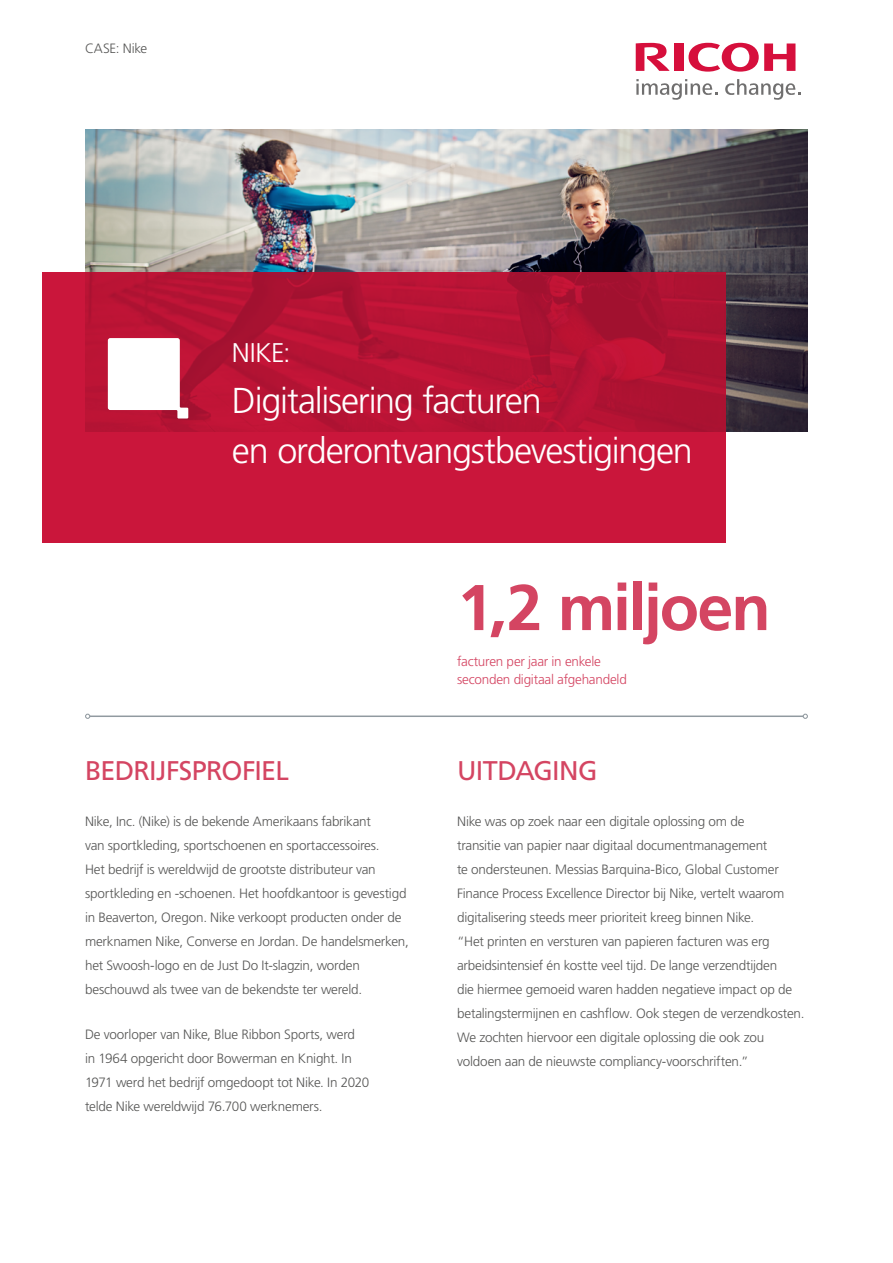
<style>
.page{position:relative;width:893px;height:1263px;background:#fff}
.page>*{position:absolute;margin:0;border:0;box-sizing:border-box;transform-origin:0 0}
.t1{font:700 64.5px "Frutiger LT Std";letter-spacing:-.035em;color:#d44562}
.t2{font:300 36px/49.5px "Frutiger";letter-spacing:-.035em;color:#fff}
.t3{font:27px "Frutiger";letter-spacing:-.025em;color:#d44562}
.t4{font:300 27px "Frutiger";color:#fff}
.t5{font:300 13.5px/24px "Frutiger";letter-spacing:-.015em;color:#575756}
.t6{font:300 13.5px/18px "Frutiger LT Std";letter-spacing:-.02em;color:#d44562}
</style>
<div class="page">
<img style="left:85px;top:130px;width:723px;height:301px">
<svg style="left:43px;top:272px;width:682px;height:270px;background:#be1437"></svg>
<hr style="left:90px;top:715px;width:713px;height:2px;background:#919aa0">
<svg style="left:85px;top:714px;width:5px;height:5px"></svg>
<svg style="left:803px;top:714px;width:5px;height:5px"></svg>
<svg style="left:108px;top:338px;width:80px;height:80px"></svg>
<svg style="left:688px;top:43px;width:107px;height:29px"></svg>
<div style="left:674px;top:44px;width:9px;height:27px;background:#d60f3c"></div>
<svg style="left:636px;top:43px;width:34px;height:28px"></svg>
<svg style="left:636px;top:79px;width:81px;height:21px"></svg>
<svg style="left:725px;top:79px;width:75px;height:21px"></svg>
<p class="t5" style="left:85px;top:36px;width:64px">CASE: Nike</p>
<h3 class="t4" style="left:232px;top:337px;width:60px">NIKE:</h3>
<h2 class="t2" style="left:232px;top:376px;width:462px">Digitalisering facturen<br>en orderontvangstbevestigingen</h2>
<h1 class="t1" style="left:457px;top:570px;width:315px">1,2 miljoen</h1>
<p class="t6" style="left:457px;top:653px;width:171px">facturen per jaar in enkele seconden digitaal afgehandeld</p>
<h3 class="t3" style="left:85px;top:755px;width:205px">BEDRIJFSPROFIEL</h3>
<p class="t5" style="left:85px;top:809px;width:325px">Nike, Inc. (Nike) is de bekende Amerikaans fabrikant<br>van sportkleding, sportschoenen en sportaccessoires.<br>Het bedrijf is wereldwijd de grootste distributeur van sportkleding en -schoenen. Het hoofdkantoor is gevestigd in Beaverton, Oregon. Nike verkoopt producten onder de merknamen Nike, Converse en Jordan. De handelsmerken, het Swoosh-logo en de Just Do It-slagzin, worden beschouwd als twee van de bekendste ter wereld.</p>
<p class="t5" style="left:85px;top:1022px;width:286px">De voorloper van Nike, Blue Ribbon Sports, werd<br>in 1964 opgericht door Bowerman en Knight. In 1971 werd het bedrijf omgedoopt tot Nike. In 2020 telde Nike wereldwijd 76.700 werknemers.</p>
<h3 class="t3" style="left:457px;top:755px;width:142px">UITDAGING</h3>
<p class="t5" style="left:457px;top:809px;width:349px">Nike was op zoek naar een digitale oplossing om de<br>transitie van papier naar digitaal documentmanagement<br>te ondersteunen. Messias Barquina-Bico, Global Customer Finance Process Excellence Director bij Nike, vertelt waarom digitalisering steeds meer prioriteit kreeg binnen Nike.<br>“Het printen en versturen van papieren facturen was erg arbeidsintensief én kostte veel tijd. De lange verzendtijden<br>die hiermee gemoeid waren hadden negatieve impact op de betalingstermijnen en cashflow. Ook stegen de verzendkosten.<br>We zochten hiervoor een digitale oplossing die ook zou voldoen aan de nieuwste compliancy-voorschriften.”</p>
</div>
